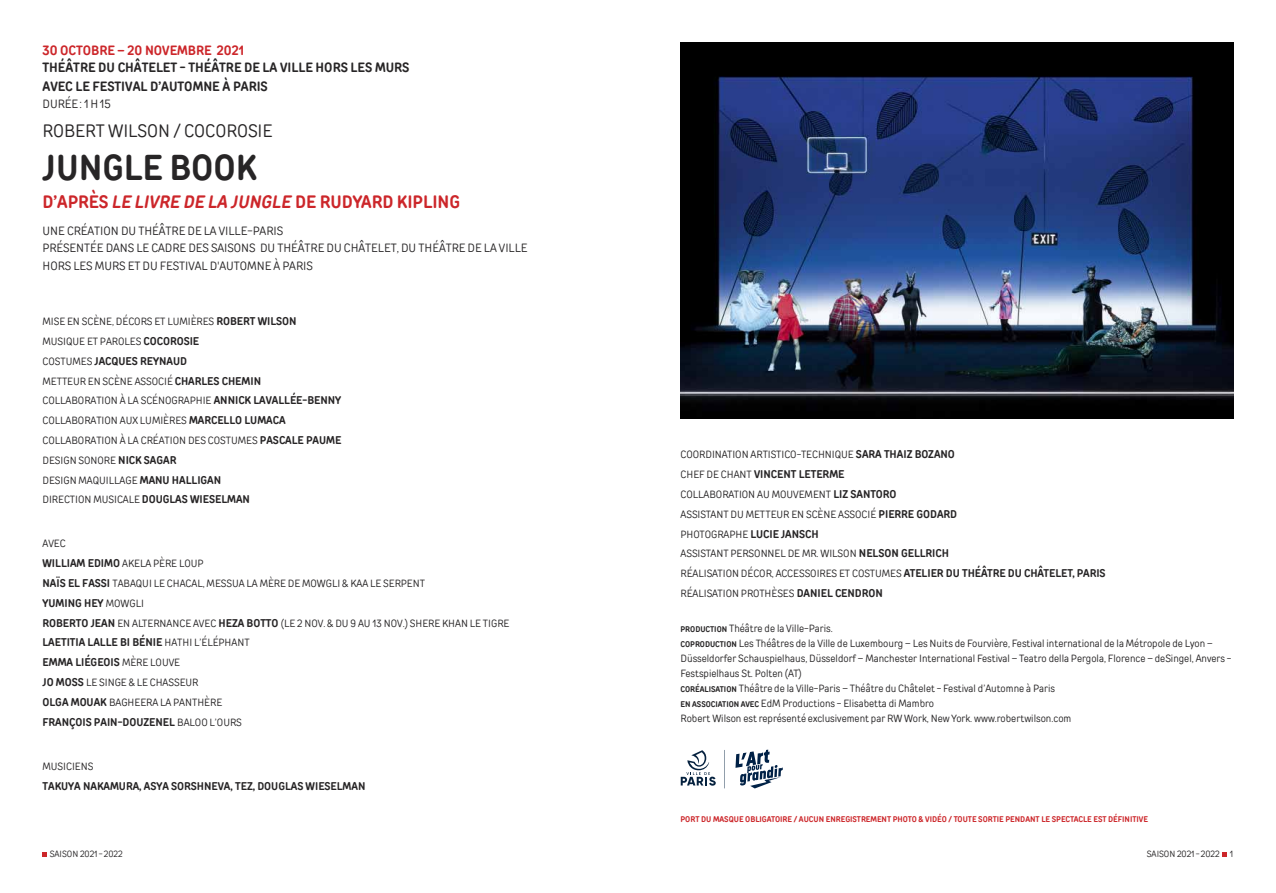
<style>
.page{position:relative;width:1276px;height:893px;background:#fff}
.page>*{position:absolute;margin:0;border:0;box-sizing:border-box;transform-origin:0 0}
.t1{font:700 36px "TT Rounds Condensed";color:#272526}
.t2{font:700 18px "TT Rounds Condensed";color:#cc262a}
.t3{font:18px "TT Rounds Condensed";color:#272526}
.t4{font:700 13.5px/16.2px "TT Rounds Condensed";color:#272526}
.t5{font:12px/17.9px "TT Rounds Condensed";color:#272526}
.t6{font:700 11.25px/19.8px "TT Rounds Condensed";color:#272526}
.t7{font:10.5px/19.8px "TT Rounds Condensed";color:#272526}
.t8{font:9px "TT Rounds Condensed";color:#272526}
.t9{font:700 8.25px "TT Rounds Condensed";color:#cc262a}
.s1{color:#cc262a}
.s2{font-style:italic}
.s3{font-weight:700;font-size:11.25px}
.s4{font-weight:400;font-size:10.5px}
.s5{font-weight:700;font-size:8.25px}
</style>
<div class="page">
<svg style="left:1222px;top:852px;width:5px;height:4px"></svg>
<svg style="left:43px;top:852px;width:4px;height:4px"></svg>
<svg style="left:735px;top:750px;width:48px;height:38px"></svg>
<svg style="left:681px;top:750px;width:35px;height:36px"></svg>
<svg style="left:724px;top:750px;width:1px;height:38px"></svg>
<img style="left:680px;top:43px;width:553px;height:376px">
<p class="t4" style="left:43px;top:43px;width:368px"><span class="s1">30 OCTOBRE – 20 NOVEMBRE 2021<br></span>THÉÂTRE DU CHÂTELET - THÉÂTRE DE LA VILLE HORS LES MURS</p>
<p class="t4" style="left:43px;top:78px;width:227px">AVEC LE FESTIVAL D’AUTOMNE À PARIS</p>
<p class="t5" style="left:43px;top:96px;width:70px">DURÉE: 1H15</p>
<p class="t3" style="left:43px;top:124px;width:232px">ROBERT WILSON / COCOROSIE</p>
<p class="t1" style="left:43px;top:146px;width:216px">JUNGLE BOOK</p>
<p class="t2" style="left:43px;top:191px;width:419px">D’APRÈS <span class="s2">LE LIVRE DE LA JUNGLE</span> DE RUDYARD KIPLING</p>
<p class="t5" style="left:43px;top:223px;width:486px">UNE CRÉATION DU THÉÂTRE DE LA VILLE-PARIS<br>PRÉSENTÉE DANS LE CADRE DES SAISONS DU THÉÂTRE DU CHÂTELET, DU THÉÂTRE DE LA VILLE<br>HORS LES MURS ET DU FESTIVAL D'AUTOMNE À PARIS</p>
<p class="t7" style="left:43px;top:313px;width:256px">MISE EN SCÈNE, DÉCORS ET LUMIÈRES <span class="s3">ROBERT WILSON<br></span>MUSIQUE ET PAROLES <span class="s3">COCOROSIE</span></p>
<p class="t6" style="left:43px;top:351px;width:146px"><span class="s4">COSTUMES</span> JACQUES REYNAUD</p>
<p class="t7" style="left:43px;top:372px;width:300px">METTEUR EN SCÈNE ASSOCIÉ <span class="s3">CHARLES CHEMIN<br></span>COLLABORATION À LA SCÉNOGRAPHIE <span class="s3">ANNICK LAVALLÉE-BENNY </span>COLLABORATION AUX LUMIÈRES <span class="s3">MARCELLO LUMACA </span>COLLABORATION À LA CRÉATION DES COSTUMES <span class="s3">PASCALE PAUME </span>DESIGN SONORE <span class="s3">NICK SAGAR<br></span>DESIGN MAQUILLAGE <span class="s3">MANU HALLIGAN<br></span>DIRECTION MUSICALE <span class="s3">DOUGLAS WIESELMAN</span></p>
<p class="t7" style="left:43px;top:535px;width:384px">AVEC<br><span class="s3">WILLIAM EDIMO</span> AKELA PÈRE LOUP<br><span class="s3">NAÏS EL FASSI</span> TABAQUI LE CHACAL, MESSUA LA MÈRE DE MOWGLI &amp; KAA LE SERPENT</p>
<p class="t6" style="left:43px;top:593px;width:103px">YUMING HEY <span class="s4">MOWGLI</span></p>
<p class="t7" style="left:43px;top:614px;width:468px"><span class="s3">ROBERTO JEAN</span> EN ALTERNANCE AVEC <span class="s3">HEZA BOTTO</span> (LE 2 NOV. &amp; DU 9 AU 13 NOV.) SHERE KHAN LE TIGRE</p>
<p class="t6" style="left:43px;top:633px;width:208px">LAETITIA LALLE BI BÉNIE <span class="s4">HATHI L’ÉLÉPHANT<br></span>EMMA LIÉGEOIS <span class="s4">MÈRE LOUVE</span></p>
<p class="t7" style="left:43px;top:673px;width:181px"><span class="s3">JO MOSS</span> LE SINGE &amp; LE CHASSEUR<br><span class="s3">OLGA MOUAK</span> BAGHEERA LA PANTHÈRE</p>
<p class="t6" style="left:43px;top:712px;width:201px">FRANÇOIS PAIN-DOUZENEL <span class="s4">BALOO L’OURS</span></p>
<p class="t7" style="left:43px;top:757px;width:52px">MUSICIENS</p>
<p class="t6" style="left:43px;top:776px;width:324px">TAKUYA NAKAMURA, ASYA SORSHNEVA, TEZ, DOUGLAS WIESELMAN</p>
<p class="t7" style="left:680px;top:446px;width:276px">COORDINATION ARTISTICO-TECHNIQUE <span class="s3">SARA THAIZ BOZANO</span></p>
<p class="t6" style="left:680px;top:464px;width:165px"><span class="s4">CHEF DE CHANT</span> VINCENT LETERME</p>
<p class="t7" style="left:680px;top:485px;width:217px">COLLABORATION AU MOUVEMENT <span class="s3">LIZ SANTORO</span></p>
<p class="t7" style="left:680px;top:505px;width:278px">ASSISTANT DU METTEUR EN SCÈNE ASSOCIÉ <span class="s3">PIERRE GODARD</span></p>
<p class="t7" style="left:680px;top:525px;width:140px">PHOTOGRAPHE <span class="s3">LUCIE JANSCH</span></p>
<p class="t7" style="left:680px;top:545px;width:270px">ASSISTANT PERSONNEL DE MR. WILSON <span class="s3">NELSON GELLRICH</span></p>
<p class="t7" style="left:680px;top:565px;width:426px">RÉALISATION DÉCOR, ACCESSOIRES ET COSTUMES <span class="s3">ATELIER DU THÉÂTRE DU CHÂTELET, PARIS</span></p>
<p class="t7" style="left:680px;top:584px;width:204px">RÉALISATION PROTHÈSES <span class="s3">DANIEL CENDRON</span></p>
<p class="t7" style="left:680px;top:622px;width:552px;line-height:15px"><span class="s5">PRODUCTION</span> Théâtre de la Ville-Paris.<br><span class="s5">COPRODUCTION</span> Les Théâtres de la Ville de Luxembourg – Les Nuits de Fourvière, Festival international de la Métropole de Lyon – Düsseldorfer Schauspielhaus, Düsseldorf – Manchester International Festival – Teatro della Pergola, Florence – deSingel, Anvers - Festspielhaus St. Polten (AT)</p>
<p class="t7" style="left:680px;top:679px;width:376px"><span class="s5">CORÉALISATION</span> Théâtre de la Ville-Paris – Théâtre du Châtelet - Festival d’Automne à Paris</p>
<p class="t7" style="left:680px;top:694px;width:255px"><span class="s5">EN ASSOCIATION AVEC</span> EdM Productions - Elisabetta di Mambro</p>
<p class="t7" style="left:680px;top:709px;width:392px">Robert Wilson est représenté exclusivement par RW Work, New York. www.robertwilson.com</p>
<p class="t9" style="left:680px;top:814px;width:469px">PORT DU MASQUE OBLIGATOIRE / AUCUN ENREGISTREMENT PHOTO &amp; VIDÉO / TOUTE SORTIE PENDANT LE SPECTACLE EST DÉFINITIVE</p>
<p class="t8" style="left:50px;top:850px;width:74px">SAISON 2021 -2022</p>
<p class="t8" style="left:1146px;top:850px;width:88px">SAISON 2021 -2022 1</p>
</div>
